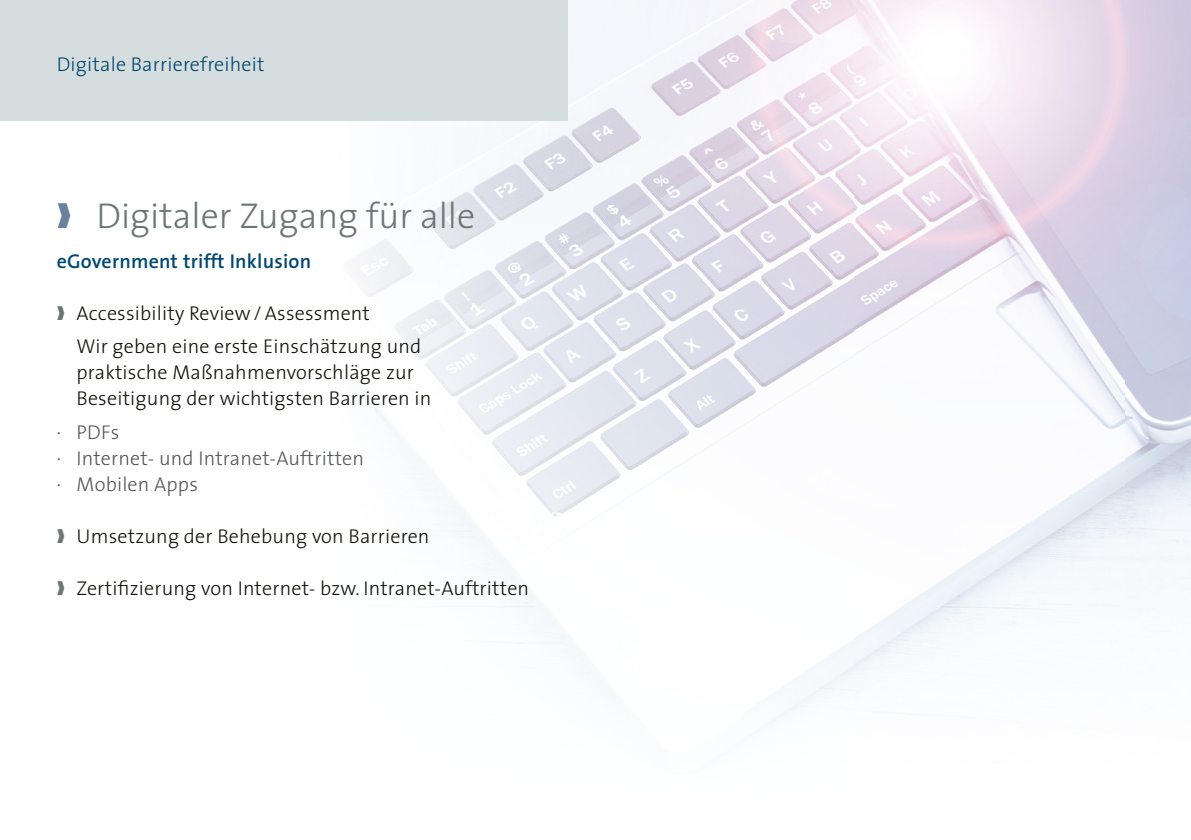
<style>
.page{position:relative;width:1191px;height:840px;background:#fff}
.page>*{position:absolute;margin:0;border:0;box-sizing:border-box;transform-origin:0 0}
.t1{font:300 36px "The Sans";color:#6a7775}
.t2{font:300 20px/33.4px "The Sans";letter-spacing:.01em;color:#12120d}
.t3{font:300 20px/26px "The Sans";letter-spacing:.01em;color:#555756}
.t4{font:600 20px "The Sans";letter-spacing:.01em;color:#004871}
.t5{font:300 20px "The Sans";letter-spacing:.01em;color:#004871}
.s1{color:#6a809e}
.s2{color:#6a7775}
</style>
<div class="page">
<img style="left:317px;top:0;width:874px;height:715px">
<div style="left:0;top:0;width:567px;height:120px;background:#d5ddde"></div>
<p class="t5" style="left:57px;top:48px;width:209px">Digitale Barrierefreiheit</p>
<h1 class="t1" style="left:57px;top:186px;width:420px"><span class="s1">❱</span> Digitaler Zugang für alle</h1>
<p class="t4" style="left:57px;top:244px;width:256px">eGovernment trifft Inklusion</p>
<p class="t2" style="left:77px;top:295px;width:346px;text-indent:-20px"><span class="s2">❱</span> Accessibility Review / Assessment<br>Wir geben eine erste Einschätzung und</p>
<p class="t2" style="left:77px;top:359px;width:356px;line-height:26px">praktische Maßnahmenvorschläge zur<br>Beseitigung der wichtigsten Barrieren in</p>
<p class="t3" style="left:57px;top:418px;width:309px">· PDFs<br>· Internet- und Intranet-Auftritten · Mobilen Apps</p>
<p class="t2" style="left:57px;top:518px;width:374px"><span class="s2">❱</span> Umsetzung der Behebung von Barrieren</p>
<p class="t2" style="left:57px;top:570px;width:474px"><span class="s2">❱</span> Zertifizierung von Internet- bzw. Intranet-Auftritten</p>
</div>
